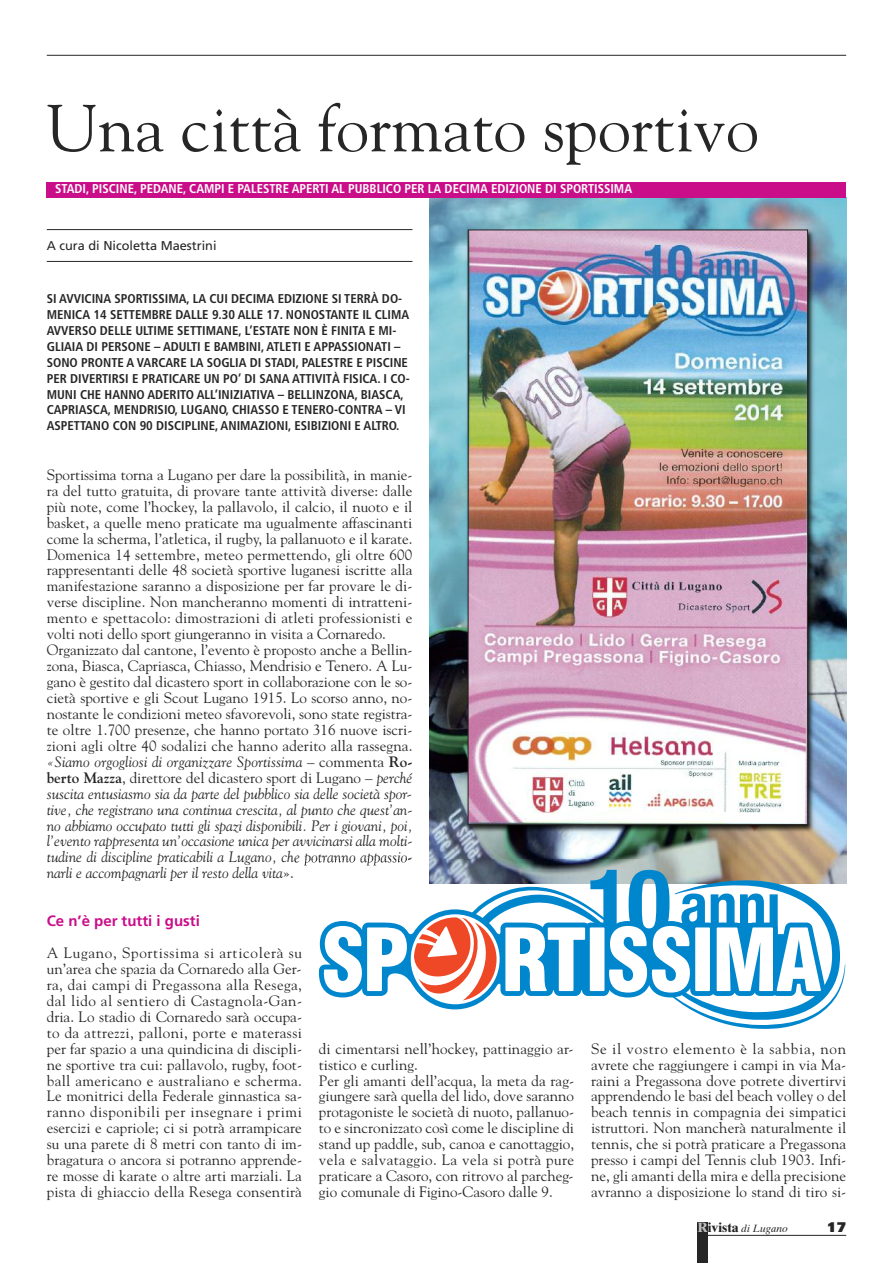
<style>
.page{position:relative;width:893px;height:1263px;background:#fff}
.page>*{position:absolute;margin:0;border:0;box-sizing:border-box;transform-origin:0 0}
.t1{font:66px "Goudy";color:#272627}
.t2{font:15px/15.9px "Goudy";color:#272627}
.t3{font:700 15px "Frutiger";color:#ca0d89}
.t4{font:900 13.5px "Univers";color:#272627}
.t5{font:700 condensed 12.75px/15.9px "Frutiger";color:#272627}
.t6{font:700 condensed 12.75px "Frutiger";color:#fff}
.t7{font:12.75px "Frutiger";color:#272627}
.t8{font:italic 10.5px "Times Ten";color:#272627}
.s1{font-style:italic}
.s2{font-weight:700}
.s3{font-weight:700;font-style:normal;font-size:13.5px;color:#bebebe}
.s4{font-weight:700;font-style:normal;font-size:13.5px}
</style>
<div class="page">
<div style="left:697px;top:1222px;width:11px;height:41px;background:#272627"></div>
<hr style="left:697px;top:1235px;width:149px;height:1px;background:#272627">
<img style="left:429px;top:198px;width:417px;height:661px">
<div style="left:47px;top:182px;width:799px;height:16px;background:#ca0d89"></div>
<hr style="left:47px;top:55px;width:799px;height:1px;background:#272627">
<hr style="left:47px;top:229px;width:365px;height:1px;background:#272627">
<hr style="left:47px;top:261px;width:365px;height:1px;background:#272627">
<img style="left:462px;top:224px;width:357px;height:612px">
<img style="left:470px;top:232px;width:336px;height:591px">
<svg style="left:324px;top:859px;width:523px;height:170px"></svg>
<h1 class="t1" style="left:47px;top:90px;width:714px">Una città formato sportivo</h1>
<p class="t6" style="left:55px;top:184px;width:578px">STADI, PISCINE, PEDANE, CAMPI E PALESTRE APERTI AL PUBBLICO PER LA DECIMA EDIZIONE DI SPORTISSIMA</p>
<p class="t7" style="left:47px;top:240px;width:171px">A cura di Nicoletta Maestrini</p>
<p class="t5" style="left:47px;top:292px;width:364px">SI AVVICINA SPORTISSIMA, LA CUI DECIMA EDIZIONE SI TERRÀ DO-MENICA 14 SETTEMBRE DALLE 9.30 ALLE 17. NONOSTANTE IL CLIMA AVVERSO DELLE ULTIME SETTIMANE, L’ESTATE NON È FINITA E MI-GLIAIA DI PERSONE – ADULTI E BAMBINI, ATLETI E APPASSIONATI – SONO PRONTE A VARCARE LA SOGLIA DI STADI, PALESTRE E PISCINE PER DIVERTIRSI E PRATICARE UN PO’ DI SANA ATTIVITÀ FISICA. I CO-MUNI CHE HANNO ADERITO ALL’INIZIATIVA – BELLINZONA, BIASCA, CAPRIASCA, MENDRISIO, LUGANO, CHIASSO E TENERO-CONTRA – VI ASPETTANO CON 90 DISCIPLINE, ANIMAZIONI, ESIBIZIONI E ALTRO.</p>
<p class="t2" style="left:47px;top:467px;width:367px">Sportissima torna a Lugano per dare la possibilità, in manie&shy;ra del tutto gratuita, di provare tante attività diverse: dalle più note, come l’hockey, la pallavolo, il calcio, il nuoto e il basket, a quelle meno praticate ma ugualmente affascinanti come la scherma, l’atletica, il rugby, la pallanuoto e il karate.<br>Domenica 14 settembre, meteo permettendo, gli oltre 600 rappresentanti delle 48 società sportive luganesi iscritte alla manifestazione saranno a disposizione per far provare le di&shy;verse discipline. Non mancheranno momenti di intratteni&shy;mento e spettacolo: dimostrazioni di atleti professionisti e volti noti dello sport giungeranno in visita a Cornaredo.<br>Organizzato dal cantone, l’evento è proposto anche a Bellin&shy;zona, Biasca, Capriasca, Chiasso, Mendrisio e Tenero. A Lu&shy;gano è gestito dal dicastero sport in collaborazione con le so&shy;cietà sportive e gli Scout Lugano 1915. Lo scorso anno, no&shy;nostante le condizioni meteo sfavorevoli, sono state registra&shy;te oltre 1.700 presenze, che hanno portato 316 nuove iscri&shy;zioni agli oltre 40 sodalizi che hanno aderito alla rassegna. <span class="s1">«Siamo orgogliosi di organizzare Sportissima</span> – commenta <span class="s2">Ro&shy;berto Mazza</span>, direttore del dicastero sport di Lugano – <span class="s1">perché suscita entusiasmo sia da parte del pubblico sia delle società spor&shy;tive, che registrano una continua crescita, al punto che quest’an&shy;no abbiamo occupato tutti gli spazi disponibili. Per i giovani, poi, l’evento rappresenta un’occasione unica per avvicinarsi alla molti&shy;tudine di discipline praticabili a Lugano, che potranno appassio&shy;narli e accompagnarli per il resto della vita</span>».</p>
<p class="t3" style="left:47px;top:915px;width:155px">Ce n’è per tutti i gusti</p>
<p class="t2" style="left:47px;top:945px;width:257px;text-align:justify">A Lugano, Sportissima si articolerà su un’area che spazia da Cornaredo alla Ger&shy;ra, dai campi di Pregassona alla Resega, dal lido al sentiero di Castagnola-Gan&shy;dria. Lo stadio di Cornaredo sarà occupa&shy;to da attrezzi, palloni, porte e materassi per far spazio a una quindicina di discipli&shy;ne sportive tra cui: pallavolo, rugby, foot&shy;ball americano e australiano e scherma.<br>Le monitrici della Federale ginnastica sa&shy;ranno disponibili per insegnare i primi esercizi e capriole; ci si potrà arrampicare su una parete di 8 metri con tanto di im&shy;bragatura o ancora si potranno apprende&shy;re mosse di karate o altre arti marziali. La pista di ghiaccio della Resega consentirà</p>
<p class="t2" style="left:319px;top:1040px;width:257px">di cimentarsi nell’hockey, pattinaggio ar&shy;tistico e curling.<br>Per gli amanti dell’acqua, la meta da rag&shy;giungere sarà quella del lido, dove saranno protagoniste le società di nuoto, pallanuo&shy;to e sincronizzato così come le discipline di stand up paddle, sub, canoa e canottaggio, vela e salvataggio. La vela si potrà pure praticare a Casoro, con ritrovo al parcheg&shy;gio comunale di Figino-Casoro dalle 9.</p>
<p class="t2" style="left:591px;top:1040px;width:257px;text-align:justify">Se il vostro elemento è la sabbia, non avrete che raggiungere i campi in via Ma&shy;raini a Pregassona dove potrete divertirvi apprendendo le basi del beach volley o del beach tennis in compagnia dei simpatici istruttori. Non mancherà naturalmente il tennis, che si potrà praticare a Pregassona presso i campi del Tennis club 1903. Infi&shy;ne, gli amanti della mira e della precisione avranno a disposizione lo stand di tiro si-</p>
<p class="t8" style="left:697px;top:1225px;width:92px"><span class="s3">R</span><span class="s4">ivista</span> di Lugano</p>
<p class="t4" style="left:827px;top:1222px;width:20px">17</p>
</div>
